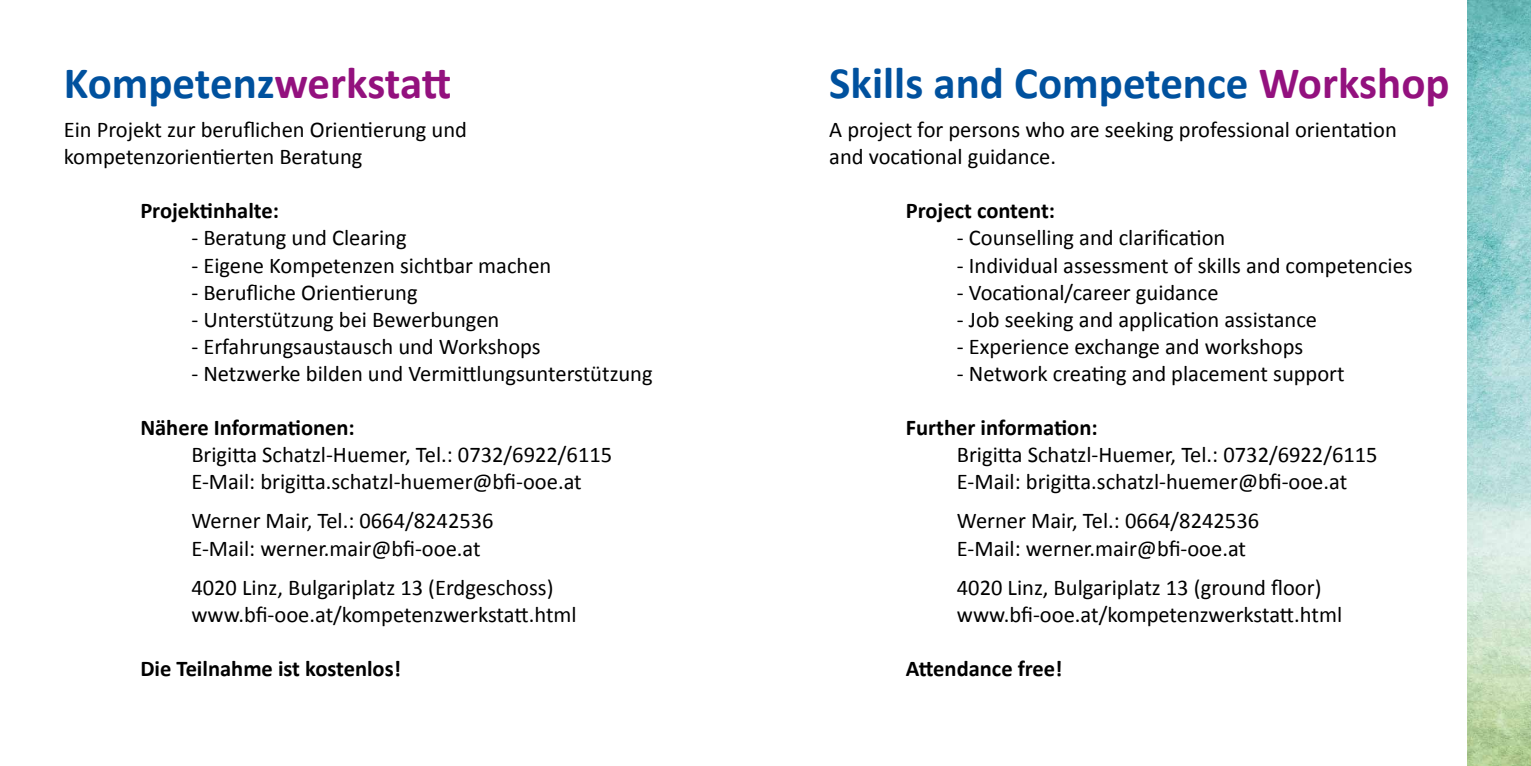
<style>
.page{position:relative;width:1531px;height:766px;background:#fff}
.page>*{position:absolute;margin:0;border:0;box-sizing:border-box;transform-origin:0 0}
.t1{font:700 45px "Calibri";color:#00519e}
.t2{font:22.5px/27px "Calibri";color:#000}
.t3{font:700 22.5px "Calibri";color:#000}
.s1{color:#93117e}
</style>
<div class="page">
<img style="left:1467px;top:0;width:64px;height:765px">
<h1 class="t1" style="left:64px;top:54px;width:389px">Kompetenz<span class="s1">werkstatt</span></h1>
<p class="t2" style="left:64px;top:116px;width:405px">Ein Projekt zur beruflichen Orientierung und kompetenzorientierten Beratung</p>
<p class="t3" style="left:140px;top:196px;width:140px">Projektinhalte:</p>
<p class="t2" style="left:191px;top:224px;width:217px">- Beratung und Clearing</p>
<p class="t2" style="left:191px;top:251px;width:361px">- Eigene Kompetenzen sichtbar machen</p>
<p class="t2" style="left:191px;top:278px;width:228px">- Berufliche Orientierung</p>
<p class="t2" style="left:191px;top:305px;width:309px">- Unterstützung bei Bewerbungen</p>
<p class="t2" style="left:191px;top:332px;width:351px">- Erfahrungsaustausch und Workshops</p>
<p class="t2" style="left:191px;top:359px;width:463px">- Netzwerke bilden und Vermittlungsunterstützung</p>
<p class="t3" style="left:140px;top:412px;width:216px">Nähere Informationen:</p>
<p class="t2" style="left:191px;top:440px;width:422px">Brigitta Schatzl-Huemer, Tel.: 0732/6922/6115<br>E-Mail: brigitta.schatzl-huemer@bfi-ooe.at</p>
<p class="t2" style="left:191px;top:507px;width:304px">Werner Mair, Tel.: 0664/8242536<br>E-Mail: werner.mair@bfi-ooe.at</p>
<p class="t2" style="left:191px;top:574px;width:387px">4020 Linz, Bulgariplatz 13 (Erdgeschoss) www.bfi-ooe.at/kompetenzwerkstatt.html</p>
<p class="t3" style="left:140px;top:654px;width:262px">Die Teilnahme ist kostenlos!</p>
<h1 class="t1" style="left:829px;top:54px;width:622px">Skills and Competence <span class="s1">Workshop</span></h1>
<p class="t2" style="left:829px;top:116px;width:569px">A project for persons who are seeking professional orientation and vocational guidance.</p>
<p class="t3" style="left:906px;top:196px;width:151px">Project content:</p>
<p class="t2" style="left:957px;top:224px;width:270px">- Counselling and clarification</p>
<p class="t2" style="left:957px;top:251px;width:457px">- Individual assessment of skills and competencies</p>
<p class="t2" style="left:957px;top:278px;width:263px">- Vocational/career guidance</p>
<p class="t2" style="left:957px;top:305px;width:362px">- Job seeking and application assistance</p>
<p class="t2" style="left:957px;top:332px;width:348px">- Experience exchange and workshops</p>
<p class="t2" style="left:957px;top:359px;width:389px">- Network creating and placement support</p>
<p class="t3" style="left:906px;top:412px;width:193px">Further information:</p>
<p class="t2" style="left:957px;top:440px;width:422px">Brigitta Schatzl-Huemer, Tel.: 0732/6922/6115<br>E-Mail: brigitta.schatzl-huemer@bfi-ooe.at</p>
<p class="t2" style="left:957px;top:507px;width:304px">Werner Mair, Tel.: 0664/8242536<br>E-Mail: werner.mair@bfi-ooe.at</p>
<p class="t2" style="left:957px;top:574px;width:387px">4020 Linz, Bulgariplatz 13 (ground floor) www.bfi-ooe.at/kompetenzwerkstatt.html</p>
<p class="t3" style="left:906px;top:654px;width:158px">Attendance free!</p>
</div>
